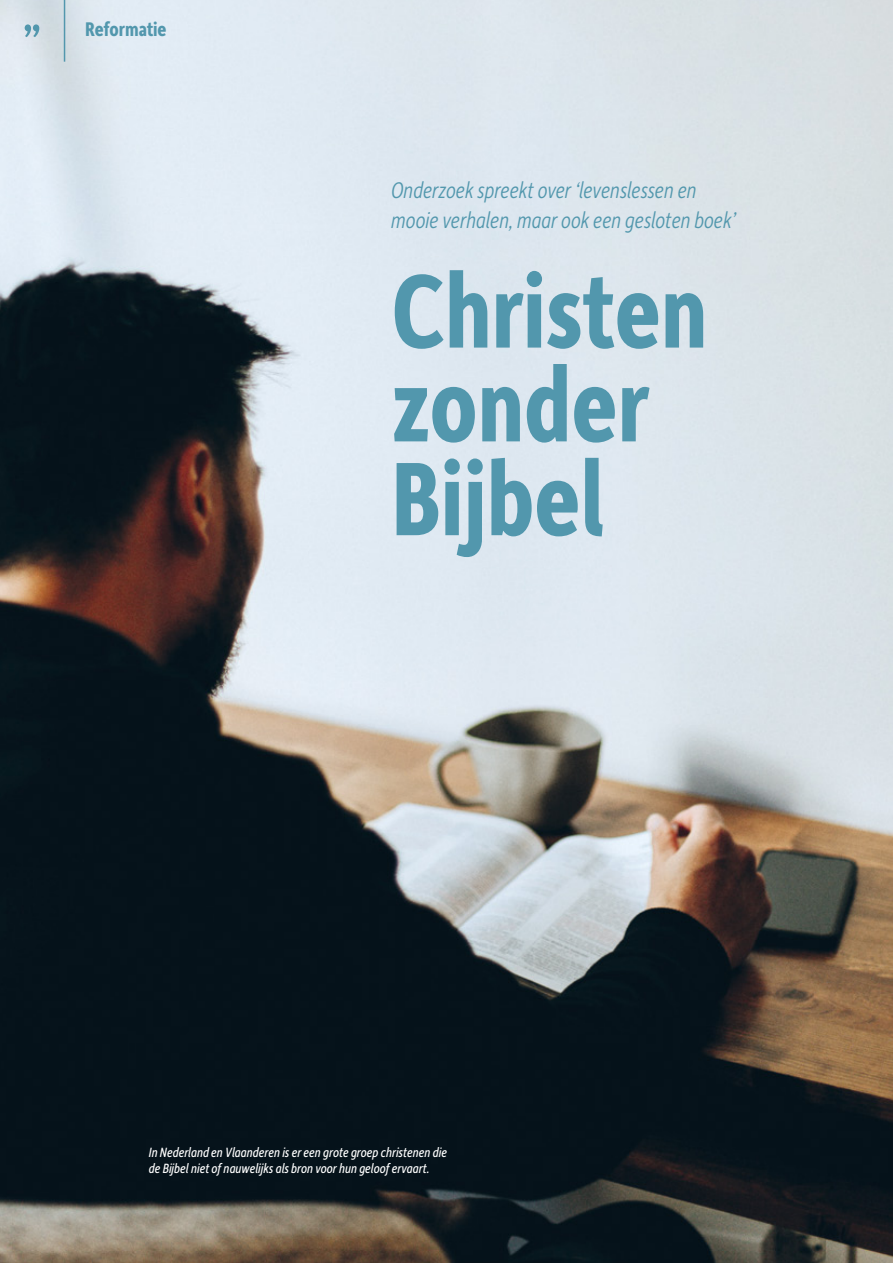
<style>
.page{position:relative;width:893px;height:1263px;background:#fff}
.page>*{position:absolute;margin:0;border:0;box-sizing:border-box;transform-origin:0 0}
.t1{font:700 111px/93.8px "Depot New Condensed";color:#5297ad}
.t2{font:italic 300 24px/30px "Depot New Condensed";color:#5297ad;scale:.96 1}
.t3{font:700 21px "Depot New Condensed";color:#5297ad}
.t4{font:italic 14.25px/15.8px "Depot New Condensed";color:#fff}
</style>
<div class="page">
<img style="left:0;top:0;width:893px;height:1263px">
<hr style="left:64px;top:0;width:1px;height:62px;background:#5297ad">
<svg style="left:25px;top:24px;width:14px;height:13px"></svg>
<h3 class="t3" style="left:85px;top:15px;width:83px">Reformatie</h3>
<h2 class="t2" style="left:391px;top:174px;width:361px">Onderzoek spreekt over ‘levenslessen en mooie verhalen, maar ook een gesloten boek’</h2>
<h1 class="t1" style="left:391px;top:260px;width:318px">Christen zonder<br>Bijbel</h1>
<p class="t4" style="left:149px;top:1144px;width:300px">In Nederland en Vlaanderen is er een grote groep christenen die de Bijbel niet of nauwelijks als bron voor hun geloof ervaart.</p>
</div>
